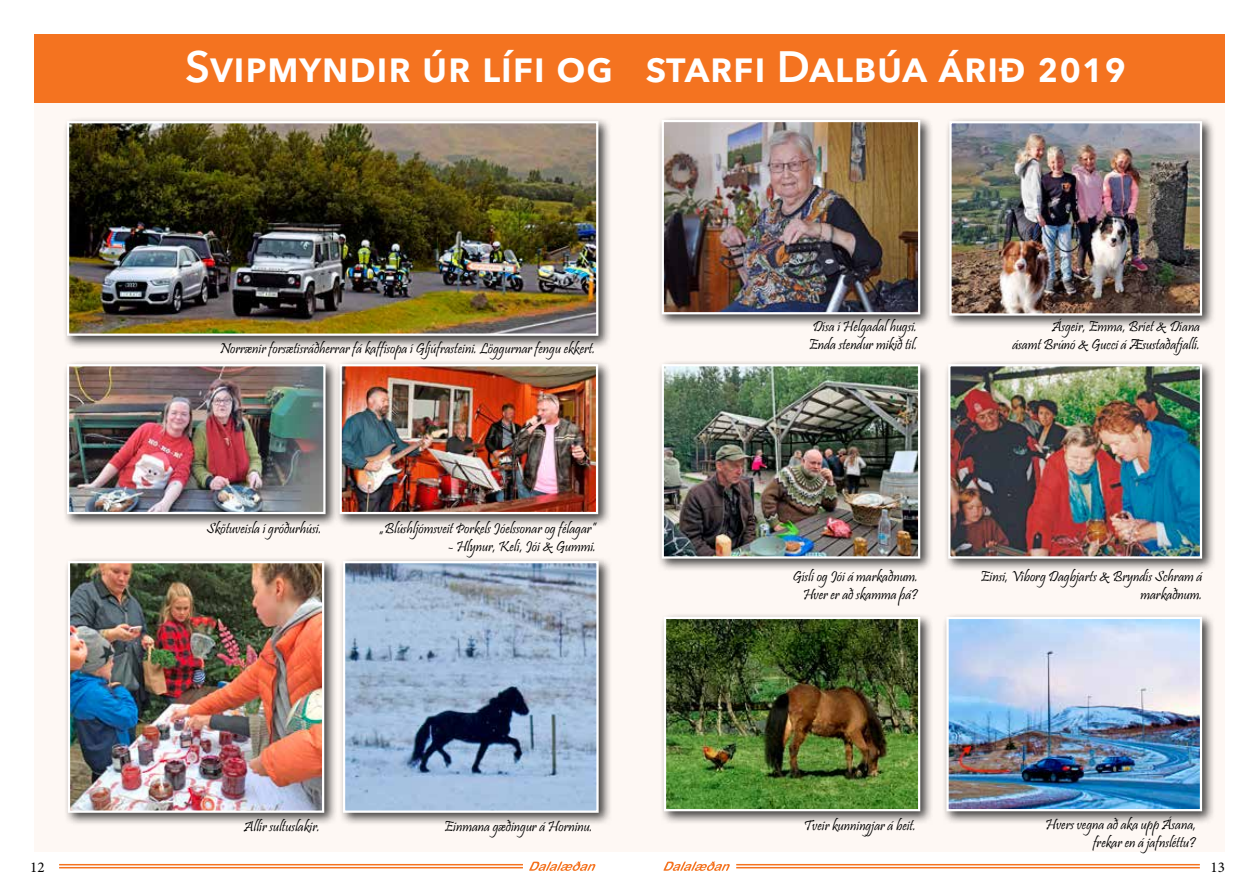
<style>
.page{position:relative;width:1259px;height:893px;background:#fff}
.page>*{position:absolute;margin:0;border:0;box-sizing:border-box;transform-origin:0 0}
.t1{font:600 43.5px "Avenir Next LT Pro";color:#fff}
.t2{font:15px/18px "Pristina";color:#000;text-align:right}
.t3{font:15px "Minion Pro";color:#000}
</style>
<div class="page">
<hr style="left:59px;top:867px;width:464px;height:1px;background:#f47320">
<hr style="left:59px;top:864px;width:464px;height:1px;background:#f47320">
<hr style="left:736px;top:867px;width:463px;height:1px;background:#f47320">
<hr style="left:736px;top:864px;width:463px;height:1px;background:#f47320">
<svg style="left:529px;top:861px;width:66px;height:10px"></svg>
<svg style="left:663px;top:861px;width:67px;height:10px"></svg>
<div style="left:34px;top:102px;width:1190px;height:750px;background:#fef8f4"></div>
<div style="left:657px;top:115px;width:276px;height:213px;background:#000;opacity:.75"></div>
<img style="left:664px;top:123px;width:253px;height:188px">
<div style="left:661px;top:120px;width:259px;height:194px;border:2px solid #fff"></div>
<div style="left:657px;top:360px;width:276px;height:212px;background:#000;opacity:.75"></div>
<img style="left:664px;top:367px;width:253px;height:189px">
<div style="left:661px;top:364px;width:259px;height:195px;border:2px solid #fff"></div>
<div style="left:943px;top:360px;width:273px;height:212px;background:#000;opacity:.75"></div>
<img style="left:951px;top:367px;width:248px;height:189px">
<div style="left:948px;top:364px;width:254px;height:195px;border:2px solid #fff"></div>
<div style="left:659px;top:612px;width:275px;height:213px;background:#000;opacity:.75"></div>
<img style="left:667px;top:620px;width:250px;height:188px">
<div style="left:664px;top:617px;width:256px;height:194px;border:2px solid #fff"></div>
<div style="left:63px;top:557px;width:275px;height:270px;background:#000;opacity:.75"></div>
<img style="left:71px;top:564px;width:250px;height:246px">
<div style="left:68px;top:561px;width:256px;height:252px;border:2px solid #fff"></div>
<div style="left:945px;top:117px;width:270px;height:212px;background:#000;opacity:.75"></div>
<img style="left:952px;top:124px;width:247px;height:189px">
<div style="left:949px;top:121px;width:253px;height:195px;border:2px solid #fff"></div>
<div style="left:942px;top:612px;width:273px;height:213px;background:#000;opacity:.75"></div>
<img style="left:949px;top:620px;width:250px;height:188px">
<div style="left:946px;top:617px;width:256px;height:194px;border:2px solid #fff"></div>
<div style="left:338px;top:557px;width:274px;height:270px;background:#000;opacity:.75"></div>
<img style="left:346px;top:564px;width:249px;height:246px">
<div style="left:343px;top:561px;width:255px;height:252px;border:2px solid #fff"></div>
<div style="left:62px;top:117px;width:550px;height:232px;background:#000;opacity:.75"></div>
<img style="left:70px;top:124px;width:525px;height:209px">
<div style="left:67px;top:121px;width:531px;height:215px;border:2px solid #fff"></div>
<div style="left:62px;top:360px;width:277px;height:168px;background:#000;opacity:.75"></div>
<img style="left:70px;top:367px;width:252px;height:144px">
<div style="left:67px;top:364px;width:258px;height:150px;border:2px solid #fff"></div>
<div style="left:335px;top:360px;width:276px;height:168px;background:#000;opacity:.75"></div>
<img style="left:342px;top:367px;width:253px;height:144px">
<div style="left:339px;top:364px;width:259px;height:150px;border:2px solid #fff"></div>
<div style="left:34px;top:34px;width:1190px;height:68px;background:#f47320"></div>
<h1 class="t1" style="left:185px;top:40px;width:942px">Svipmyndir úr lífi og starfi Dalbúa árið 2019</h1>
<p class="t2" style="left:220px;top:340px;width:377px">Norrænir forsætisráðherrar fá kaffisopa í Gljúfrasteini. Löggurnar fengu ekkert.</p>
<p class="t2" style="left:206px;top:521px;width:117px">Skötuveisla í gróðurhúsi.</p>
<p class="t2" style="left:380px;top:521px;width:218px">„Blúshljómsveit Þorkels Jóelssonar og félagar”</p>
<p class="t2" style="left:448px;top:539px;width:149px">- Hlynur, Keli, Jói &amp; Gummi.</p>
<p class="t2" style="left:809px;top:319px;width:110px;text-align:left">Dísa í Helgadal hugsi.<br>Enda stendur mikið til.</p>
<p class="t2" style="left:1012px;top:319px;width:189px">Ásgeir, Emma, Bríet &amp; Díana<br>ásamt Brúnó &amp; Gucci á Æsustaðafjalli.</p>
<p class="t2" style="left:792px;top:568px;width:127px">Gísli og Jói á markaðnum.<br>Hver er að skamma þá?</p>
<p class="t2" style="left:980px;top:568px;width:223px">Einsi, Viborg Dagbjarts &amp; Bryndís Schram á markaðnum.</p>
<p class="t2" style="left:244px;top:819px;width:78px">Allir sultuslakir.</p>
<p class="t2" style="left:803px;top:817px;width:114px">Tveir kunningjar á beit.</p>
<p class="t2" style="left:444px;top:818px;width:150px">Einmana gæðingur á Horninu.</p>
<p class="t2" style="left:1045px;top:817px;width:152px">Hvers vegna að aka upp Ásana, frekar en á jafnsléttu?</p>
<p class="t3" style="left:30px;top:857px;width:16px">12</p>
<p class="t3" style="left:1210px;top:857px;width:16px">13</p>
</div>
